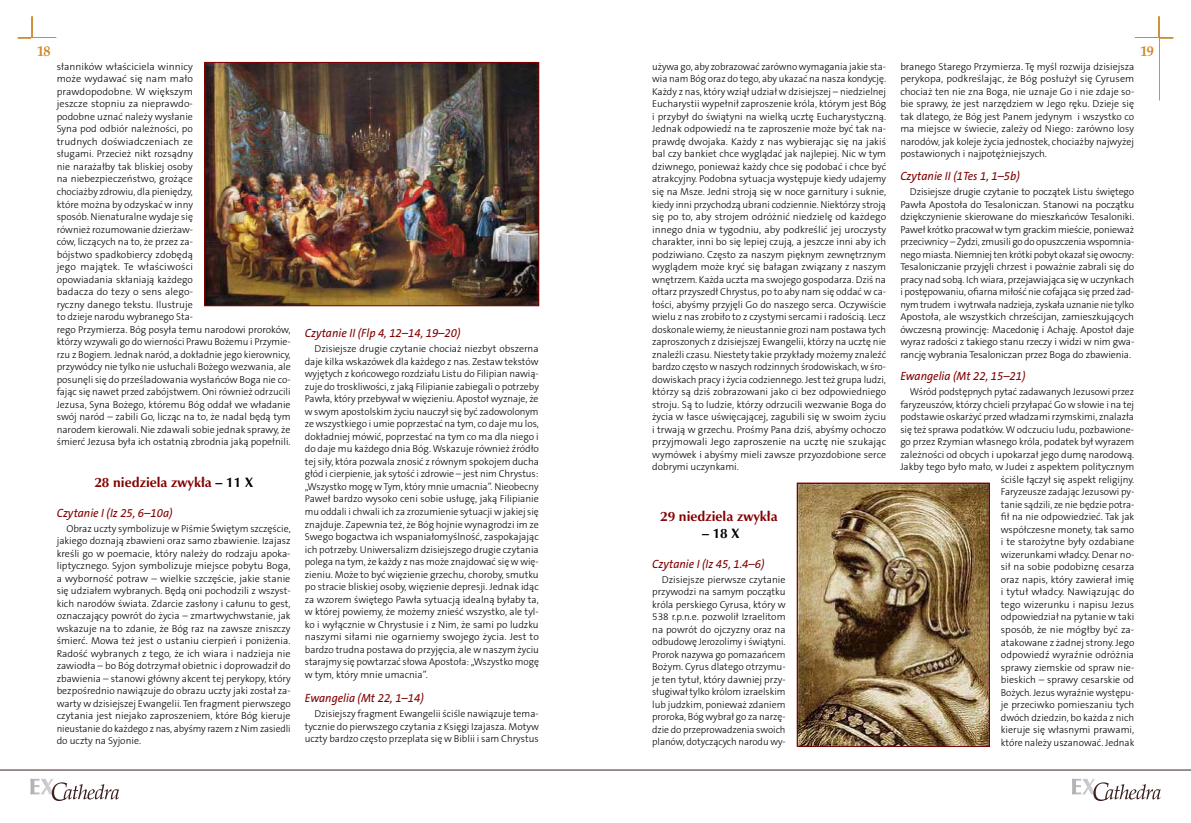
<style>
.page{position:relative;width:1191px;height:823px;background:#fff}
.page>*{position:absolute;margin:0;border:0;box-sizing:border-box;transform-origin:0 0}
.t1{font:700 14.3px "Zapf Calligr PL";color:#cf8b2d}
.t2{font:700 14px "Zapf Humnst PL";color:#820000}
.t3{font:700 14px "Zapf Humnst PL";color:#000}
.t4{font:italic 12px "The Sans B Plus W5 Plain";color:#820000;scale:.95 1}
.t5{font:300 10px/12.5px "The Sans B Plus W3";color:#000;text-align:justify}
.s1{color:#000}
</style>
<div class="page">
<svg style="left:30px;top:778px;width:89px;height:22px"></svg>
<hr style="left:0;top:769px;width:1191px;height:1px;background:#3d2120">
<svg style="left:1072px;top:778px;width:88px;height:22px"></svg>
<hr style="left:32px;top:16px;width:1px;height:84px;background:#cf8b2d">
<hr style="left:18px;top:38px;width:38px;height:1px;background:#cf8b2d">
<div style="left:32px;top:38px;width:104px;height:130px;background:#fff"></div>
<hr style="left:1158px;top:16px;width:1px;height:84px;background:#cf8b2d">
<hr style="left:1134px;top:38px;width:39px;height:1px;background:#cf8b2d">
<div style="left:1054px;top:38px;width:105px;height:83px;background:#fff"></div>
<img style="left:206px;top:64px;width:331px;height:240px">
<div style="left:204px;top:62px;width:335px;height:244px;border:1px solid #820000"></div>
<img style="left:799px;top:484px;width:188px;height:260px">
<div style="left:797px;top:482px;width:192px;height:264px;border:1px solid #820000"></div>
<h1 class="t1" style="left:37px;top:42px;width:15px">18</h1>
<h1 class="t1" style="left:1140px;top:42px;width:15px">19</h1>
<p class="t5" style="left:57px;top:60px;width:235px;text-align:left">słanników właściciela winnicy<br>może wydawać się nam mało<br>prawdopodobne. W większym<br>jeszcze stopniu za nieprawdo-<br>podobne uznać należy wysłanie<br>Syna pod odbiór należności, po<br>trudnych doświadczeniach ze<br>sługami. Przecież nikt rozsądny<br>nie narażałby tak bliskiej osoby<br>na niebezpieczeństwo, grożące<br>chociażby zdrowiu, dla pieniędzy,<br>które można by odzyskać w inny<br>sposób. Nienaturalne wydaje się<br>również rozumowanie dzierżaw-<br>ców, liczących na to, że przez za-<br>bójstwo spadkobiercy zdobędą<br>jego majątek. Te właściwości<br>opowiadania skłaniają każdego<br>badacza do tezy o sens alego-<br>ryczny danego tekstu. Ilustruje<br>to dzieje narodu wybranego Sta-<br>rego Przymierza. Bóg posyła temu narodowi proroków, którzy wzywali go do wierności Prawu Bożemu i Przymie&shy;rzu z Bogiem. Jednak naród, a dokładnie jego kierownicy, przywódcy nie tylko nie usłuchali Bożego wezwania, ale posunęli się do prześladowania wysłańców Boga nie co&shy;fając się nawet przed zabójstwem. Oni również odrzucili Jezusa, Syna Bożego, któremu Bóg oddał we władanie swój naród – zabili Go, licząc na to, że nadal będą tym narodem kierowali. Nie zdawali sobie jednak sprawy, że śmierć Jezusa była ich ostatnią zbrodnia jaką popełnili.</p>
<h2 class="t2" style="left:94px;top:473px;width:160px">28 niedziela zwykła <span class="s1">– 11 X</span></h2>
<p class="t4" style="left:57px;top:505px;width:123px">Czytanie I (Iz 25, 6–10a)</p>
<p class="t5" style="left:57px;top:521px;width:236px;text-indent:10px">Obraz uczty symbolizuje w Piśmie Świętym szczęście, jakiego doznają zbawieni oraz samo zbawienie. Izajasz kreśli go w poemacie, który należy do rodzaju apoka&shy;liptycznego. Syjon symbolizuje miejsce pobytu Boga, a wyborność potraw – wielkie szczęście, jakie stanie się udziałem wybranych. Będą oni pochodzili z wszyst&shy;kich narodów świata. Zdarcie zasłony i całunu to gest, oznaczający powrót do życia – zmartwychwstanie, jak wskazuje na to zdanie, że Bóg raz na zawsze zniszczy śmierć. Mowa też jest o ustaniu cierpień i poniżenia.<br>Radość wybranych z tego, że ich wiara i nadzieja nie zawiodła – bo Bóg dotrzymał obietnic i doprowadził do zbawienia – stanowi główny akcent tej perykopy, który bezpośrednio nawiązuje do obrazu uczty jaki został za&shy;warty w dzisiejszej Ewangelii. Ten fragment pierwszego czytania jest niejako zaproszeniem, które Bóg kieruje nieustanie do każdego z nas, abyśmy razem z Nim zasiedli do uczty na Syjonie.</p>
<p class="t5" style="left:652px;top:60px;width:235px">używa go, aby zobrazować zarówno wymagania jakie sta&shy;wia nam Bóg oraz do tego, aby ukazać na nasza kondycję.<br>Każdy z nas, który wziął udział w dzisiejszej – niedzielnej Eucharystii wypełnił zaproszenie króla, którym jest Bóg i przybył do świątyni na wielką ucztę Eucharystyczną.<br>Jednak odpowiedź na te zaproszenie może być tak na&shy;prawdę dwojaka. Każdy z nas wybierając się na jakiś bal czy bankiet chce wyglądać jak najlepiej. Nic w tym dziwnego, ponieważ każdy chce się podobać i chce być atrakcyjny. Podobna sytuacja występuje kiedy udajemy się na Msze. Jedni stroją się w noce garnitury i suknie, kiedy inni przychodzą ubrani codziennie. Niektórzy stroją się po to, aby strojem odróżnić niedzielę od każdego innego dnia w tygodniu, aby podkreślić jej uroczysty charakter, inni bo się lepiej czują, a jeszcze inni aby ich podziwiano. Często za naszym pięknym zewnętrznym wyglądem może kryć się bałagan związany z naszym wnętrzem. Każda uczta ma swojego gospodarza. Dziś na ołtarz przyszedł Chrystus, po to aby nam się oddać w ca&shy;łości, abyśmy przyjęli Go do naszego serca. Oczywiście wielu z nas zrobiło to z czystymi sercami i radością. Lecz doskonale wiemy, że nieustannie grozi nam postawa tych zaproszonych z dzisiejszej Ewangelii, którzy na ucztę nie znaleźli czasu. Niestety takie przykłady możemy znaleźć bardzo często w naszych rodzinnych środowiskach, w śro&shy;dowiskach pracy i życia codziennego. Jest też grupa ludzi, którzy są dziś zobrazowani jako ci bez odpowiedniego stroju. Są to ludzie, którzy odrzucili wezwanie Boga do życia w łasce uświęcającej, zagubili się w swoim życiu i trwają w grzechu. Prośmy Pana dziś, abyśmy ochoczo przyjmowali Jego zaproszenie na ucztę nie szukając wymówek i abyśmy mieli zawsze przyozdobione serce dobrymi uczynkami.</p>
<h2 class="t2" style="left:660px;top:507px;width:119px">29 niedziela zwykła</h2>
<h2 class="t3" style="left:702px;top:524px;width:39px">–18X</h2>
<p class="t4" style="left:652px;top:555px;width:120px">Czytanie I (Iz 45, 1.4–6)</p>
<p class="t5" style="left:652px;top:572px;width:135px;text-indent:10px">Dzisiejsze pierwsze czytanie przywodzi na samym początku króla perskiego Cyrusa, który w 538 r.p.n.e. pozwolił Izraelitom na powrót do ojczyzny oraz na odbudowę Jerozolimy i świątyni.<br>Prorok nazywa go pomazańcem Bożym. Cyrus dlatego otrzymu&shy;je ten tytuł, który dawniej przy&shy;sługiwał tylko królom izraelskim lub judzkim, ponieważ zdaniem proroka, Bóg wybrał go za narzę&shy;dzie do przeprowadzenia swoich planów, dotyczących narodu wy-</p>
<p class="t5" style="left:900px;top:60px;width:235px">branego Starego Przymierza. Tę myśl rozwija dzisiejsza perykopa, podkreślając, że Bóg posłużył się Cyrusem chociaż ten nie zna Boga, nie uznaje Go i nie zdaje so&shy;bie sprawy, że jest narzędziem w Jego ręku. Dzieje się tak dlatego, że Bóg jest Panem jedynym i wszystko co ma miejsce w świecie, zależy od Niego: zarówno losy narodów, jak koleje życia jednostek, chociażby najwyżej postawionych i najpotężniejszych.</p>
<p class="t4" style="left:900px;top:168px;width:127px">Czytanie II (1Tes 1, 1–5b)</p>
<p class="t5" style="left:900px;top:185px;width:235px;text-indent:10px">Dzisiejsze drugie czytanie to początek Listu świętego Pawła Apostoła do Tesaloniczan. Stanowi na początku dziękczynienie skierowane do mieszkańców Tesaloniki.<br>Paweł krótko pracował w tym grackim mieście, ponieważ przeciwnicy – Żydzi, zmusili go do opuszczenia wspomnia&shy;nego miasta. Niemniej ten krótki pobyt okazał się owocny:<br>Tesaloniczanie przyjęli chrzest i poważnie zabrali się do pracy nad sobą. Ich wiara, przejawiająca się w uczynkach i postępowaniu, ofiarna miłość nie cofająca się przed żad&shy;nym trudem i wytrwała nadzieja, zyskała uznanie nie tylko Apostoła, ale wszystkich chrześcijan, zamieszkujących ówczesną prowincję: Macedonię i Achaję. Apostoł daje wyraz radości z takiego stanu rzeczy i widzi w nim gwa&shy;rancję wybrania Tesaloniczan przez Boga do zbawienia.</p>
<p class="t4" style="left:900px;top:368px;width:133px">Ewangelia (Mt 22, 15–21)</p>
<p class="t5" style="left:900px;top:385px;width:235px;text-align:right">Wśród podstępnych pytać zadawanych Jezusowi przez faryzeuszów, którzy chcieli przyłapać Go w słowie i na tej podstawie oskarżyć przed władzami rzymskimi, znalazła się też sprawa podatków. W odczuciu ludu, pozbawione&shy;go przez Rzymian własnego króla, podatek był wyrazem zależności od obcych i upokarzał jego dumę narodową.<br>Jakby tego było mało, w Judei z aspektem politycznym ściśle łączył się aspekt religijny.<br>Faryzeusze zadając Jezusowi py-<br>tanie sądzili, ze nie będzie potra-<br>fił na nie odpowiedzieć. Tak jak<br>współczesne monety, tak samo<br>i te starożytne były ozdabiane<br>wizerunkami władcy. Denar no-<br>sił na sobie podobiznę cesarza<br>oraz napis, który zawierał imię<br>i tytuł władcy. Nawiązując do<br>tego wizerunku i napisu Jezus<br>odpowiedział na pytanie w taki<br>sposób, że nie mógłby być za-<br>atakowane z żadnej strony. Jego<br>odpowiedź wyraźnie odróżnia<br>sprawy ziemskie od spraw nie-<br>bieskich – sprawy cesarskie od<br>Bożych. Jezus wyraźnie występu-<br>je przeciwko pomieszaniu tych<br>dwóch dziedzin, bo każda z nich<br>kieruje się własnymi prawami,<br>które należy uszanować. Jednak</p>
<p class="t4" style="left:305px;top:326px;width:165px">Czytanie II (Flp 4, 12–14, 19–20)</p>
<p class="t5" style="left:305px;top:342px;width:236px;text-indent:10px">Dzisiejsze drugie czytanie chociaż niezbyt obszerna daje kilka wskazówek dla każdego z nas. Zestaw tekstów wyjętych z końcowego rozdziału Listu do Filipian nawią&shy;zuje do troskliwości, z jaką Filipianie zabiegali o potrzeby Pawła, który przebywał w więzieniu. Apostoł wyznaje, że w swym apostolskim życiu nauczył się być zadowolonym ze wszystkiego i umie poprzestać na tym, co daje mu los, dokładniej mówić, poprzestać na tym co ma dla niego i do daje mu każdego dnia Bóg. Wskazuje również źródło tej siły, która pozwala znosić z równym spokojem ducha głód i cierpienie, jak sytość i zdrowie – jest nim Chrystus: „Wszystko mogę w Tym, który mnie umacnia”. Nieobecny Paweł bardzo wysoko ceni sobie usługę, jaką Filipianie mu oddali i chwali ich za zrozumienie sytuacji w jakiej się znajduje. Zapewnia też, że Bóg hojnie wynagrodzi im ze Swego bogactwa ich wspaniałomyślność, zaspokajając ich potrzeby. Uniwersalizm dzisiejszego drugie czytania polega na tym, że każdy z nas może znajdować się w wię&shy;zieniu. Może to być więzienie grzechu, choroby, smutku po stracie bliskiej osoby, więzienie depresji. Jednak idąc za wzorem świętego Pawła sytuacją idealną byłaby ta, w której powiemy, że możemy znieść wszystko, ale tyl&shy;ko i wyłącznie w Chrystusie i z Nim, że sami po ludzku naszymi siłami nie ogarniemy swojego życia. Jest to bardzo trudna postawa do przyjęcia, ale w naszym życiu starajmy się powtarzać słowa Apostoła: „Wszystko mogę w tym, który mnie umacnia”.</p>
<p class="t4" style="left:305px;top:690px;width:127px">Ewangelia (Mt 22, 1–14)</p>
<p class="t5" style="left:305px;top:707px;width:235px;text-indent:10px">Dzisiejszy fragment Ewangelii ściśle nawiązuje tema&shy;tycznie do pierwszego czytania z Księgi Izajasza. Motyw uczty bardzo często przeplata się w Biblii i sam Chrystus</p>
</div>
